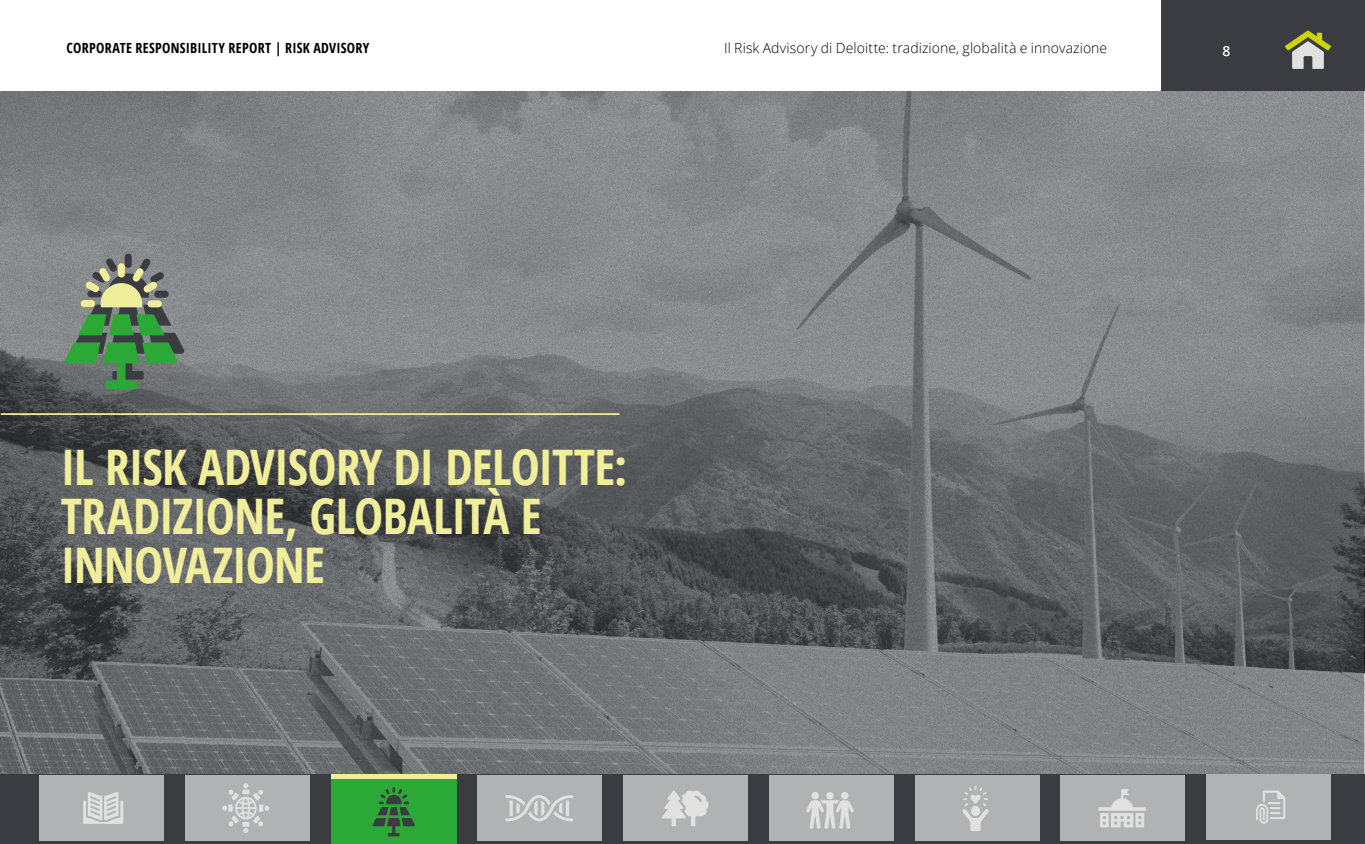
<style>
.page{position:relative;width:1365px;height:844px;background:#fff}
.page>*{position:absolute;margin:0;border:0;box-sizing:border-box;transform-origin:0 0}
.t1{font:700 condensed 49px/49px "Open Sans";letter-spacing:-.02em;color:#f1ee9b}
.t2{font:300 14px "Open Sans";letter-spacing:.005em;color:#000}
.t3{font:700 condensed 14px "Open Sans";letter-spacing:.02em;color:#000}
.t4{font:600 14px "Open Sans";color:#fff}
</style>
<div class="page">
<div style="left:0;top:764px;width:1364px;height:79px;background:#3a3c42"></div>
<div style="left:914px;top:775px;width:124px;height:65px;background:#b0b2b4"></div>
<svg style="left:962px;top:785px;width:26px;height:45px"></svg>
<div style="left:970px;top:805px;width:10px;height:10px;background:#e1e1e0;border-radius:50%"></div>
<div style="left:769px;top:775px;width:124px;height:65px;background:#b0b2b4"></div>
<div style="left:826px;top:791px;width:7px;height:8px;background:#e1e1e0;border-radius:50%"></div>
<div style="left:841px;top:791px;width:7px;height:8px;background:#e1e1e0;border-radius:50%"></div>
<svg style="left:806px;top:800px;width:47px;height:28px"></svg>
<div style="left:811px;top:791px;width:7px;height:8px;background:#e1e1e0;border-radius:50%"></div>
<div style="left:1206px;top:774px;width:124px;height:65px;background:#b0b2b4"></div>
<svg style="left:1256px;top:790px;width:28px;height:33px"></svg>
<div style="left:185px;top:775px;width:124px;height:65px;background:#b0b2b4"></div>
<svg style="left:222px;top:783px;width:47px;height:49px"></svg>
<div style="left:477px;top:775px;width:124px;height:65px;background:#b0b2b4"></div>
<svg style="left:505px;top:795px;width:68px;height:26px"></svg>
<div style="left:623px;top:775px;width:124px;height:65px;background:#b0b2b4"></div>
<svg style="left:662px;top:790px;width:46px;height:36px"></svg>
<div style="left:1060px;top:775px;width:124px;height:65px;background:#b0b2b4"></div>
<svg style="left:1098px;top:789px;width:47px;height:38px"></svg>
<div style="left:39px;top:775px;width:124px;height:65px;background:#b0b2b4"></div>
<svg style="left:83px;top:792px;width:40px;height:31px"></svg>
<div style="left:1161px;top:0;width:203px;height:94px;background:#3a3c42"></div>
<svg style="left:1285px;top:30px;width:45px;height:39px"></svg>
<div style="left:331px;top:772px;width:126px;height:71px;background:linear-gradient(to right,#f1ee9b,#f1ee9b)"></div>
<div style="left:331px;top:779px;width:126px;height:64px;background:#2ba835"></div>
<svg style="left:372px;top:787px;width:43px;height:49px"></svg>
<img style="left:0;top:92px;width:1364px;height:681px">
<hr style="left:1px;top:413px;width:618px;height:2px;background:#f1ee9b">
<div style="left:125px;top:253px;width:7px;height:15px;background:#3a3c42;border-radius:4px"></div>
<svg style="left:64px;top:258px;width:121px;height:131px;background:#6a8869"></svg>
<p class="t3" style="left:67px;top:38px;width:304px">CORPORATE RESPONSIBILITY REPORT | RISK ADVISORY</p>
<p class="t2" style="left:724px;top:38px;width:384px">Il Risk Advisory di Deloitte: tradizione, globalità e innovazione</p>
<p class="t4" style="left:1222px;top:41px;width:9px">8</p>
<h1 class="t1" style="left:61px;top:441px;width:568px">IL RISK ADVISORY DI DELOITTE:<br>TRADIZIONE, GLOBALITÀ E<br>INNOVAZIONE</h1>
</div>
